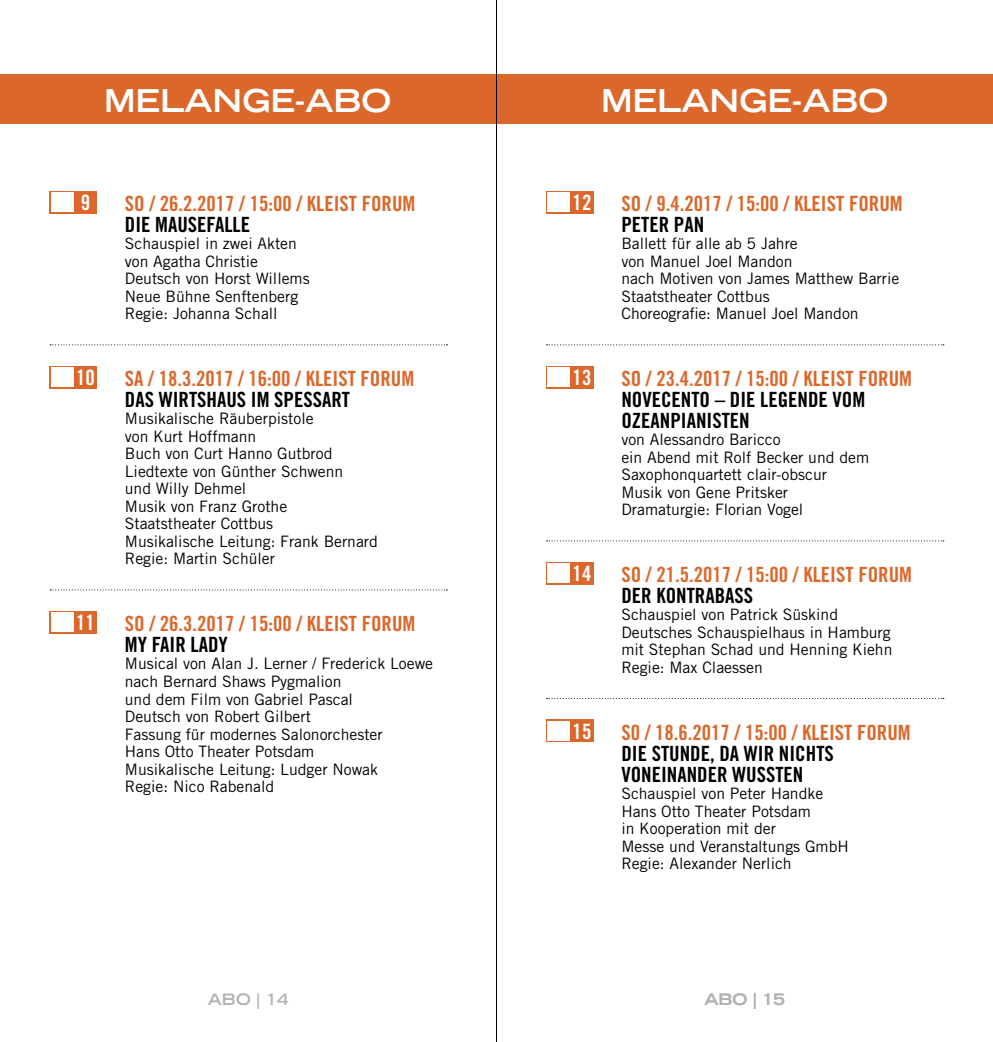
<style>
.page{position:relative;width:993px;height:1042px;background:#fff}
.page>*{position:absolute;margin:0;border:0;box-sizing:border-box;transform-origin:0 0}
.t1{font:700 expanded 31.5px "Trade Gothic LH";color:#fff}
.t2{font:21.18px "Trade Gothic Bold Cond Twenty";color:#fff}
.t3{font:21px "Trade Gothic Bold Cond Twenty";color:#dc672a}
.t4{font:21px "Trade Gothic Bold Cond Twenty";color:#000}
.t5{font:15.75px/17.5px "Trade Gothic LT Std";color:#000}
.t6{font:700 expanded 15.75px "Trade Gothic LH";color:#b1b3b4}
</style>
<div class="page">
<div style="left:0;top:74px;width:992px;height:50px;background:#dc672a"></div>
<div style="left:546px;top:191px;width:47px;height:22px;background:#dc672a"></div>
<div style="left:547px;top:192px;width:22px;height:20px;background:#fff"></div>
<svg style="left:546px;top:344px;width:397px;height:1px"></svg>
<div style="left:546px;top:366px;width:47px;height:22px;background:#dc672a"></div>
<div style="left:547px;top:367px;width:22px;height:20px;background:#fff"></div>
<svg style="left:546px;top:540px;width:397px;height:1px"></svg>
<div style="left:546px;top:562px;width:47px;height:22px;background:#dc672a"></div>
<div style="left:547px;top:563px;width:22px;height:20px;background:#fff"></div>
<svg style="left:546px;top:698px;width:397px;height:1px"></svg>
<div style="left:546px;top:719px;width:47px;height:23px;background:#dc672a"></div>
<div style="left:547px;top:721px;width:22px;height:19px;background:#fff"></div>
<div style="left:50px;top:191px;width:47px;height:22px;background:#dc672a"></div>
<div style="left:51px;top:192px;width:22px;height:20px;background:#fff"></div>
<svg style="left:50px;top:344px;width:397px;height:1px"></svg>
<div style="left:50px;top:366px;width:47px;height:22px;background:#dc672a"></div>
<div style="left:51px;top:367px;width:22px;height:20px;background:#fff"></div>
<svg style="left:50px;top:589px;width:397px;height:1px"></svg>
<div style="left:50px;top:611px;width:47px;height:22px;background:#dc672a"></div>
<div style="left:51px;top:612px;width:22px;height:20px;background:#fff"></div>
<hr style="left:496px;top:0;width:1px;height:1042px;background:#000">
<h1 class="t1" style="left:104px;top:80px;width:58px">MELAN</h1>
<h1 class="t1" style="left:242px;top:80px;width:150px">GE-ABO</h1>
<h1 class="t1" style="left:600px;top:80px;width:58px">MELAN</h1>
<h1 class="t1" style="left:739px;top:80px;width:150px">GE-ABO</h1>
<h2 class="t2" style="left:81px;top:190px;width:11px">9</h2>
<h3 class="t3" style="left:125px;top:191px;width:290px">SO / 26.2.2017 / 15:00 / KLEIST FORUM</h3>
<h3 class="t4" style="left:125px;top:212px;width:82px">DIE MAUSEFALLE</h3>
<p class="t5" style="left:125px;top:235px;width:186px">Schauspiel in zwei Akten von Agatha Christie<br>Deutsch von Horst Willems<br>Neue Bühne Senftenberg<br>Regie: Johanna Schall</p>
<h2 class="t2" style="left:76px;top:365px;width:20px">10</h2>
<h3 class="t3" style="left:125px;top:366px;width:288px">SA / 18.3.2017 / 16:00 / KLEIST FORUM</h3>
<h3 class="t4" style="left:125px;top:387px;width:208px">DAS WIRTSHAUS IM SPESSART</h3>
<p class="t5" style="left:125px;top:410px;width:254px">Musikalische Räuberpistole<br>von Kurt Hoffmann<br>Buch von Curt Hanno Gutbrod<br>Liedtexte von Günther Schwenn<br>und Willy Dehmel<br>Musik von Franz Grothe<br>Staatstheater Cottbus<br>Musikalische Leitung: Frank Bernard<br>Regie: Martin Schüler</p>
<h2 class="t2" style="left:76px;top:610px;width:20px">11</h2>
<h3 class="t3" style="left:125px;top:611px;width:290px">SO / 26.3.2017 / 15:00 / KLEIST FORUM</h3>
<h3 class="t4" style="left:125px;top:632px;width:36px">MY FAIR</h3>
<h3 class="t4" style="left:190px;top:632px;width:38px">LADY</h3>
<p class="t5" style="left:125px;top:655px;width:309px">Musical von Alan J. Lerner / Frederick Loewe nach Bernard Shaws Pygmalion<br>und dem Film von Gabriel Pascal<br>Deutsch von Robert Gilbert<br>Fassung für modernes Salonorchester<br>Hans Otto Theater Potsdam<br>Musikalische Leitung: Ludger Nowak<br>Regie: Nico Rabenald</p>
<h2 class="t2" style="left:572px;top:190px;width:20px">12</h2>
<h3 class="t3" style="left:621px;top:191px;width:280px">SO / 9.4.2017 / 15:00 / KLEIST FORUM</h3>
<h3 class="t4" style="left:621px;top:212px;width:11px">PETER</h3>
<h3 class="t4" style="left:673px;top:212px;width:11px">PAN</h3>
<p class="t5" style="left:621px;top:235px;width:279px">Ballett für alle ab 5 Jahre<br>von Manuel Joel Mandon<br>nach Motiven von James Matthew Barrie<br>Staatstheater Cottbus<br>Choreografie: Manuel Joel Mandon</p>
<h2 class="t2" style="left:572px;top:365px;width:20px">13</h2>
<h3 class="t3" style="left:621px;top:366px;width:290px">SO / 23.4.2017 / 15:00 / KLEIST FORUM</h3>
<h3 class="t4" style="left:621px;top:387px;width:41px">NOVECENTO</h3>
<h3 class="t4" style="left:714px;top:387px;width:56px">– DIE LEGEN</h3>
<h3 class="t4" style="left:807px;top:387px;width:59px">DE VOM</h3>
<h3 class="t4" style="left:621px;top:408px;width:30px">OZEANPIANI</h3>
<h3 class="t4" style="left:712px;top:408px;width:20px">STEN</h3>
<p class="t5" style="left:621px;top:431px;width:249px">von Alessandro Baricco<br>ein Abend mit Rolf Becker und dem<br>Saxophonquartett clair-obscur<br>Musik von Gene Pritsker<br>Dramaturgie: Florian Vogel</p>
<h2 class="t2" style="left:572px;top:561px;width:20px">14</h2>
<h3 class="t3" style="left:621px;top:562px;width:290px">SO / 21.5.2017 / 15:00 / KLEIST FORUM</h3>
<h3 class="t4" style="left:621px;top:583px;width:55px">DER KONTRABA</h3>
<h3 class="t4" style="left:734px;top:583px;width:20px">SS</h3>
<p class="t5" style="left:621px;top:606px;width:272px">Schauspiel von Patrick Süskind<br>Deutsches Schauspielhaus in Hamburg mit Stephan Schad und Henning Kiehn<br>Regie: Max Claessen</p>
<h2 class="t2" style="left:572px;top:718px;width:20px">15</h2>
<h3 class="t3" style="left:621px;top:719px;width:288px">S0 / 18.6.2017 / 15:00 / KLEIST FORUM</h3>
<h3 class="t4" style="left:621px;top:740px;width:168px">DIE STUNDE, DA WIR NICHT</h3>
<h3 class="t4" style="left:824px;top:740px;width:11px">S</h3>
<h3 class="t4" style="left:621px;top:761px;width:20px">VONEINAN</h3>
<h3 class="t4" style="left:697px;top:761px;width:88px">DER WUSSTEN</h3>
<p class="t5" style="left:621px;top:784px;width:229px">Schauspiel von Peter Handke<br>Hans Otto Theater Potsdam<br>in Kooperation mit der<br>Messe und Veranstaltungs GmbH<br>Regie: Alexander Nerlich</p>
<p class="t6" style="left:208px;top:989px;width:82px">ABO | 14</p>
<p class="t6" style="left:704px;top:989px;width:82px">ABO | 15</p>
</div>
